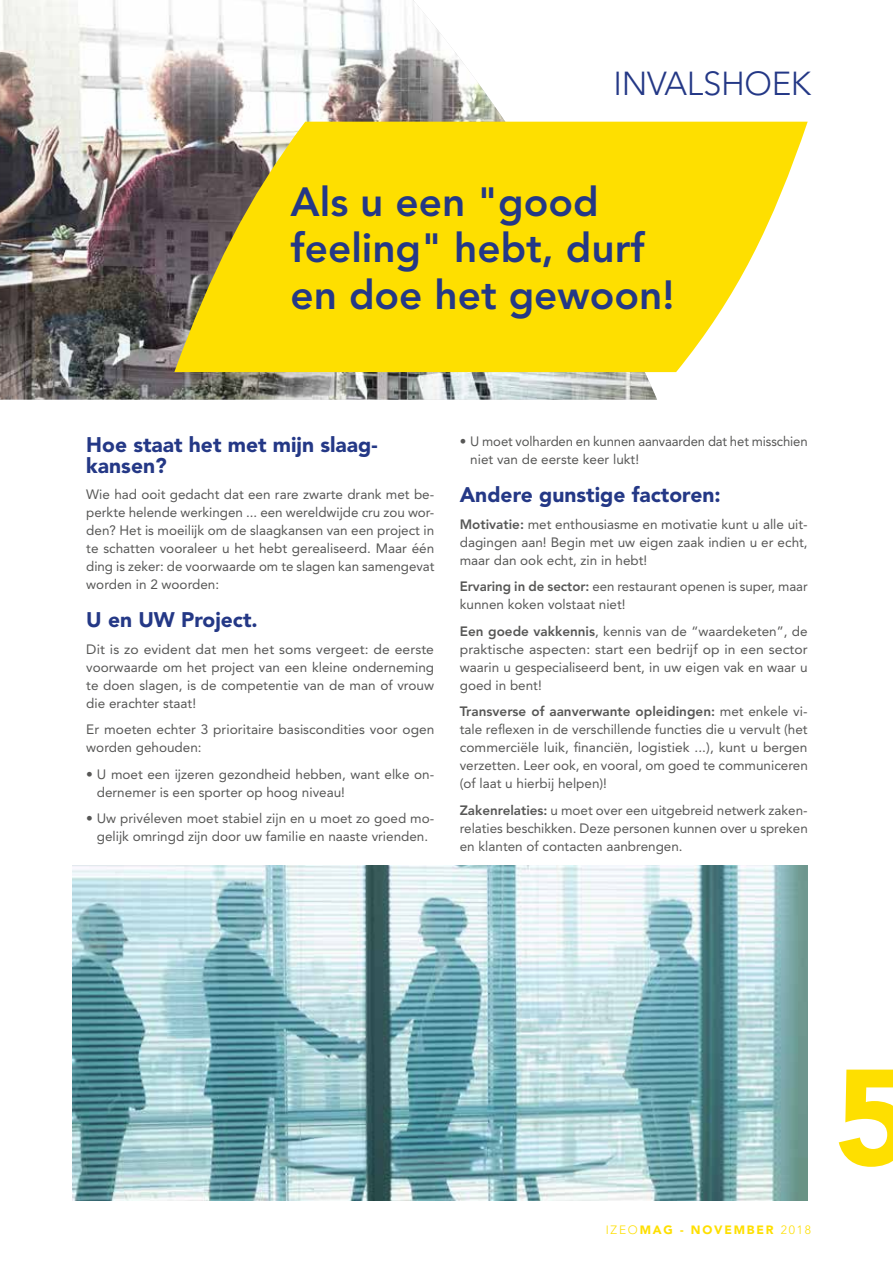
<style>
.page{position:relative;width:893px;height:1263px;background:#fff}
.page>*{position:absolute;margin:0;border:0;box-sizing:border-box;transform-origin:0 0}
.t1{font:900 135px "Avenir LT Std";color:#fedf00}
.t2{font:800 40.5px/46.5px "Avenir LT Std";color:#243886}
.t3{font:300 33px "Avenir LT Std";letter-spacing:-.01em;color:#243886}
.t4{font:900 21px/21px "Avenir LT Std";color:#243886}
.t5{font:13.5px/18px "Avenir LT Std";color:#575756;text-align:justify}
.t6{font:900 12px "Avenir LT Std";letter-spacing:.15em;color:#fedf00}
.s1{font-weight:800}
.s2{font-weight:300}
</style>
<div class="page">
<img style="left:0;top:0;width:657px;height:400px">
<svg style="left:174px;top:122px;width:634px;height:250px;background:#f1d720"></svg>
<img style="left:72px;top:865px;width:736px;height:336px">
<h3 class="t3" style="left:613px;top:64px;width:199px">INVALSHOEK</h3>
<h2 class="t2" style="left:291px;top:178px;width:385px">Als u een "good feeling" hebt, durf en doe het gewoon!</h2>
<h3 class="t4" style="left:86px;top:434px;width:293px">Hoe staat het met mijn slaag&shy;kansen?</h3>
<p class="t5" style="left:86px;top:486px;width:350px">Wie had ooit gedacht dat een rare zwarte drank met be&shy;perkte helende werkingen ... een wereldwijde cru zou wor&shy;den? Het is moeilijk om de slaagkansen van een project in te schatten vooraleer u het hebt gerealiseerd. Maar één ding is zeker: de voorwaarde om te slagen kan samengevat worden in 2 woorden:</p>
<h3 class="t4" style="left:86px;top:609px;width:173px">U en UW Project.</h3>
<p class="t5" style="left:86px;top:640px;width:349px">Dit is zo evident dat men het soms vergeet: de eerste voorwaarde om het project van een kleine onderneming te doen slagen, is de competentie van de man of vrouw die erachter staat!</p>
<p class="t5" style="left:86px;top:721px;width:350px">Er moeten echter 3 prioritaire basiscondities voor ogen worden gehouden:</p>
<p class="t5" style="left:97px;top:765px;width:339px;text-indent:-11px">• U moet een ijzeren gezondheid hebben, want elke on&shy;dernemer is een sporter op hoog niveau!</p>
<p class="t5" style="left:86px;top:810px;width:349px;text-align:center">• Uw privéleven moet stabiel zijn en u moet zo goed mo&shy;gelijk omringd zijn door uw familie en naaste vrienden.</p>
<p class="t5" style="left:470px;top:432px;width:339px;text-indent:-11px">• U moet volharden en kunnen aanvaarden dat het misschien niet van de eerste keer lukt!</p>
<h3 class="t4" style="left:460px;top:484px;width:262px">Andere gunstige factoren:</h3>
<p class="t5" style="left:460px;top:515px;width:349px"><span class="s1">Motivatie:</span> met enthousiasme en motivatie kunt u alle uit&shy;dagingen aan! Begin met uw eigen zaak indien u er echt, maar dan ook echt, zin in hebt!</p>
<p class="t5" style="left:460px;top:577px;width:349px"><span class="s1">Ervaring in de sector:</span> een restaurant openen is super, maar kunnen koken volstaat niet!</p>
<p class="t5" style="left:460px;top:622px;width:349px"><span class="s1">Een goede vakkennis</span>, kennis van de “waardeketen”, de praktische aspecten: start een bedrijf op in een sector waarin u gespecialiseerd bent, in uw eigen vak en waar u goed in bent!</p>
<p class="t5" style="left:460px;top:702px;width:350px"><span class="s1">Transverse of aanverwante opleidingen:</span> met enkele vi&shy;tale reflexen in de verschillende functies die u vervult (het commerciële luik, financiën, logistiek ...), kunt u bergen verzetten. Leer ook, en vooral, om goed te communiceren (of laat u hierbij helpen)!</p>
<p class="t5" style="left:460px;top:801px;width:350px"><span class="s1">Zakenrelaties:</span> u moet over een uitgebreid netwerk zaken&shy;relaties beschikken. Deze personen kunnen over u spreken en klanten of contacten aanbrengen.</p>
<p class="t6" style="left:606px;top:1222px;width:207px"><span class="s2">IZEO</span>MAG - NOVEMBER <span class="s2">2018</span></p>
<h1 class="t1" style="left:834px;top:1036px;width:81px">5</h1>
</div>
